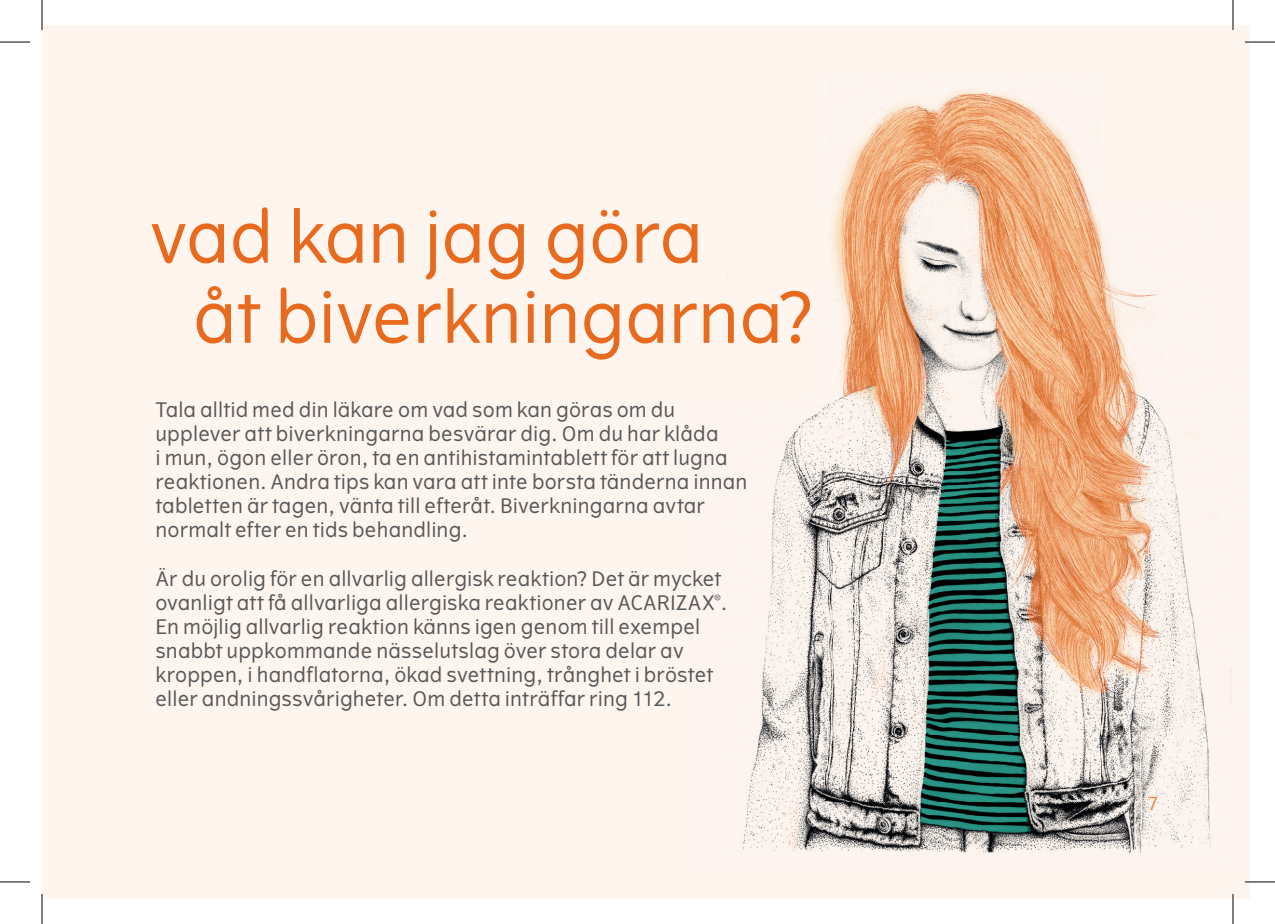
<style>
.page{position:relative;width:1275px;height:924px;background:#fff}
.page>*{position:absolute;margin:0;border:0;box-sizing:border-box;transform-origin:0 0}
.t1{font:70px/80px "Vertigo";letter-spacing:-.005em;color:#e86a1f}
.t2{font:20px/24px "Vertigo";letter-spacing:.005em;color:#57585a}
.t3{font:18px "Vertigo";color:#ed8442}
</style>
<div class="page">
<div style="left:42px;top:25px;width:1208px;height:873px;background:#fdf5ee"></div>
<img style="left:727px;top:90px;width:505px;height:763px">
<hr style="left:1245px;top:41px;width:30px;height:2px;background:#fff">
<hr style="left:1245px;top:880px;width:30px;height:2px;background:#fff">
<hr style="left:1231px;top:0;width:3px;height:30px;background:#fff">
<hr style="left:1231px;top:893px;width:3px;height:30px;background:#fff">
<hr style="left:0;top:42px;width:30px;height:1px;background:#000">
<hr style="left:1245px;top:42px;width:30px;height:1px;background:#000">
<hr style="left:0;top:881px;width:30px;height:1px;background:#000">
<hr style="left:1245px;top:881px;width:30px;height:1px;background:#000">
<hr style="left:42px;top:0;width:1px;height:30px;background:#000">
<hr style="left:42px;top:893px;width:1px;height:30px;background:#000">
<hr style="left:1232px;top:0;width:1px;height:30px;background:#000">
<hr style="left:1232px;top:893px;width:1px;height:30px;background:#000">
<h1 class="t1" style="left:193px;top:198px;width:623px;text-indent:-43px">vad kan jag göra<br>åt biverkningarna?</h1>
<p class="t2" style="left:155px;top:398px;width:593px">Tala alltid med din läkare om vad som kan göras om du upplever att biverkningarna besvärar dig. Om du har klåda<br>i mun, ögon eller öron, ta en antihistamintablett för att lugna reaktionen. Andra tips kan vara att inte borsta tänderna innan tabletten är tagen, vänta till efteråt. Biverkningarna avtar normalt efter en tids behandling.</p>
<p class="t2" style="left:155px;top:566px;width:573px">Är du orolig för en allvarlig allergisk reaktion? Det är mycket ovanligt att få allvarliga allergiska reaktioner av ACARIZAX<sup>®</sup>.<br>En möjlig allvarlig reaktion känns igen genom till exempel snabbt uppkommande nässelutslag över stora delar av kroppen, i handflatorna, ökad svettning, trånghet i bröstet eller andningssvårigheter. Om detta inträffar ring 112.</p>
<p class="t3" style="left:1148px;top:793px;width:12px">7</p>
</div>
